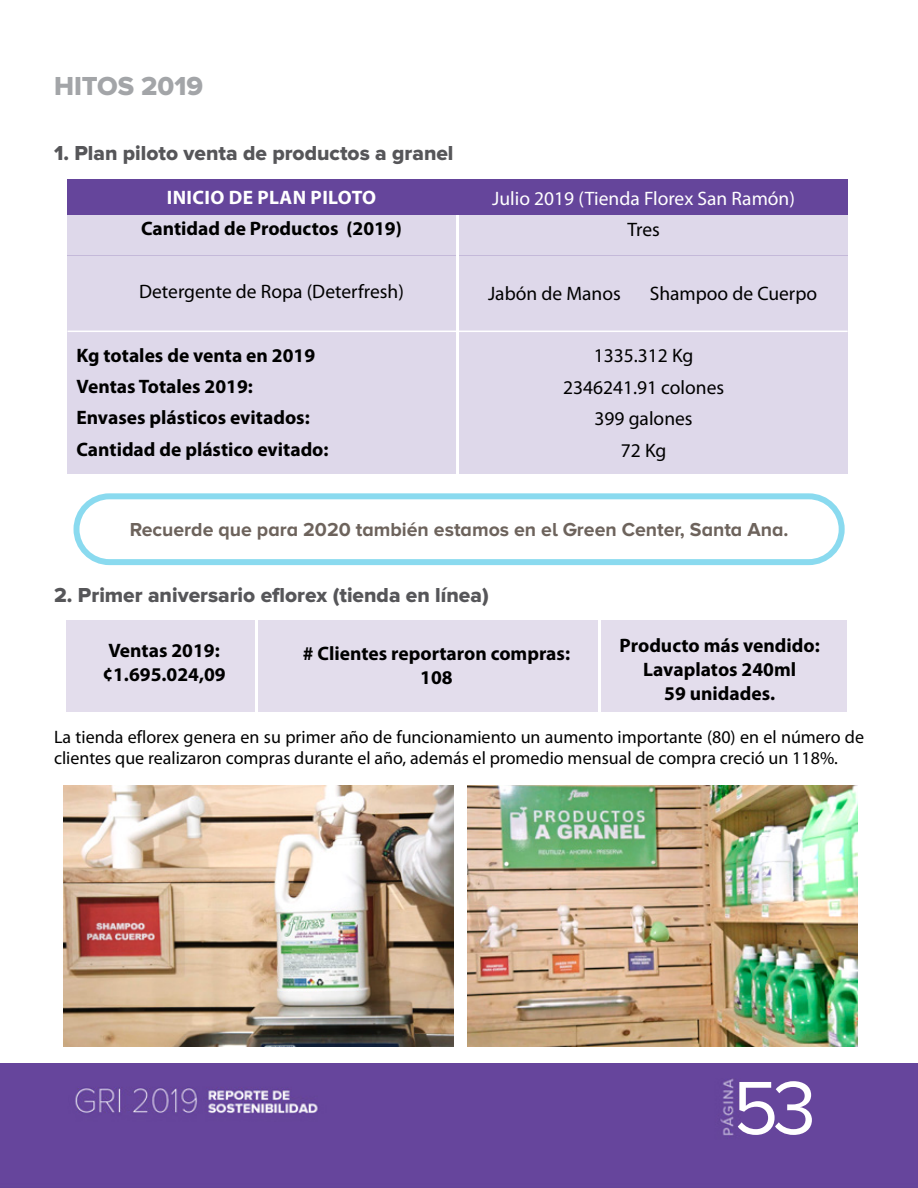
<style>
.page{position:relative;width:918px;height:1188px;background:#fff}
.page>*{position:absolute;margin:0;border:0;box-sizing:border-box;transform-origin:0 0}
.t1{font:78px "Proxima Nova";color:#fff}
.t2{font:27px "Proxima Nova Extrabld";color:#a3a5a8}
.t3{font:21px "Proxima Nova Extrabld";color:#565659}
.t4{font:700 19.5px/24px "Myriad Pro";color:#000;text-align:center}
.t5{font:19.5px/31.5px "Myriad Pro";color:#000;text-align:center}
.t6{font:700 19.5px "Proxima Nova A";color:#6d635c}
.t7{font:19.5px "Myriad Pro";color:#fff}
.t8{font:700 19.5px "Myriad Pro";letter-spacing:.02em;color:#fff}
.t9{font:18px/21.6px "Myriad Pro";color:#000}
</style>
<div class="page">
<div style="left:0;top:1063px;width:918px;height:125px;background:#66459c"></div>
<div style="left:66px;top:620px;width:780px;height:92px;background:#e3ddec"></div>
<hr style="left:255px;top:620px;width:3px;height:95px;background:#fff">
<hr style="left:598px;top:620px;width:3px;height:95px;background:#fff">
<div style="left:68px;top:215px;width:780px;height:40px;background:#ded8ea"></div>
<div style="left:68px;top:255px;width:780px;height:219px;background:#ded8ea"></div>
<hr style="left:68px;top:331px;width:780px;height:1px;background:#fff">
<hr style="left:456px;top:215px;width:3px;height:266px;background:#fff">
<div style="left:68px;top:180px;width:780px;height:35px;background:#65459b"></div>
<img style="left:63px;top:785px;width:390px;height:261px">
<img style="left:468px;top:785px;width:390px;height:261px">
<div style="left:74px;top:493px;width:771px;height:72px;border:6px solid #00b0dd;border-radius:33px"></div>
<h2 class="t2" style="left:54px;top:70px;width:151px">HITOS 2019</h2>
<p class="t3" style="left:54px;top:141px;width:401px">1. Plan piloto venta de productos a granel</p>
<p class="t8" style="left:167px;top:185px;width:211px">INICIO DE PLAN PILOTO</p>
<p class="t4" style="left:141px;top:216px;width:262px">Cantidad de Productos (2019)</p>
<p class="t5" style="left:139px;top:276px;width:266px">Detergente de Ropa (Deterfresh)</p>
<p class="t4" style="left:76px;top:339px;width:254px;line-height:31.5px;text-align:left">Kg totales de venta en 2019<br>Ventas Totales 2019:<br>Envases plásticos evitados:<br>Cantidad de plástico evitado:</p>
<p class="t7" style="left:492px;top:186px;width:304px">Julio 2019 (Tienda Florex San Ramón)</p>
<p class="t5" style="left:627px;top:213px;width:34px">Tres</p>
<p class="t5" style="left:488px;top:278px;width:134px">Jabón de Manos</p>
<p class="t5" style="left:650px;top:278px;width:169px">Shampoo de Cuerpo</p>
<p class="t5" style="left:563px;top:339px;width:163px">1335.312 Kg<br>2346241.91 colones<br>399 galones<br>72 Kg</p>
<p class="t6" style="left:130px;top:518px;width:660px">Recuerde que para 2020 también estamos en el Green Center, Santa Ana.</p>
<p class="t3" style="left:54px;top:583px;width:436px">2. Primer aniversario eflorex (tienda en línea)</p>
<p class="t4" style="left:102px;top:638px;width:125px">Ventas 2019: ¢1.695.024,09</p>
<p class="t4" style="left:620px;top:633px;width:202px">Producto más vendido:<br>Lavaplatos 240ml<br>59 unidades.</p>
<p class="t4" style="left:303px;top:641px;width:269px"># Clientes reportaron compras:<br>108</p>
<p class="t9" style="left:54px;top:725px;width:812px">La tienda eflorex genera en su primer año de funcionamiento un aumento importante (80) en el número de clientes que realizaron compras durante el año, además el promedio mensual de compra creció un 118%.</p>
<h1 class="t1" style="left:733px;top:1063px;width:85px">53</h1>
</div>
